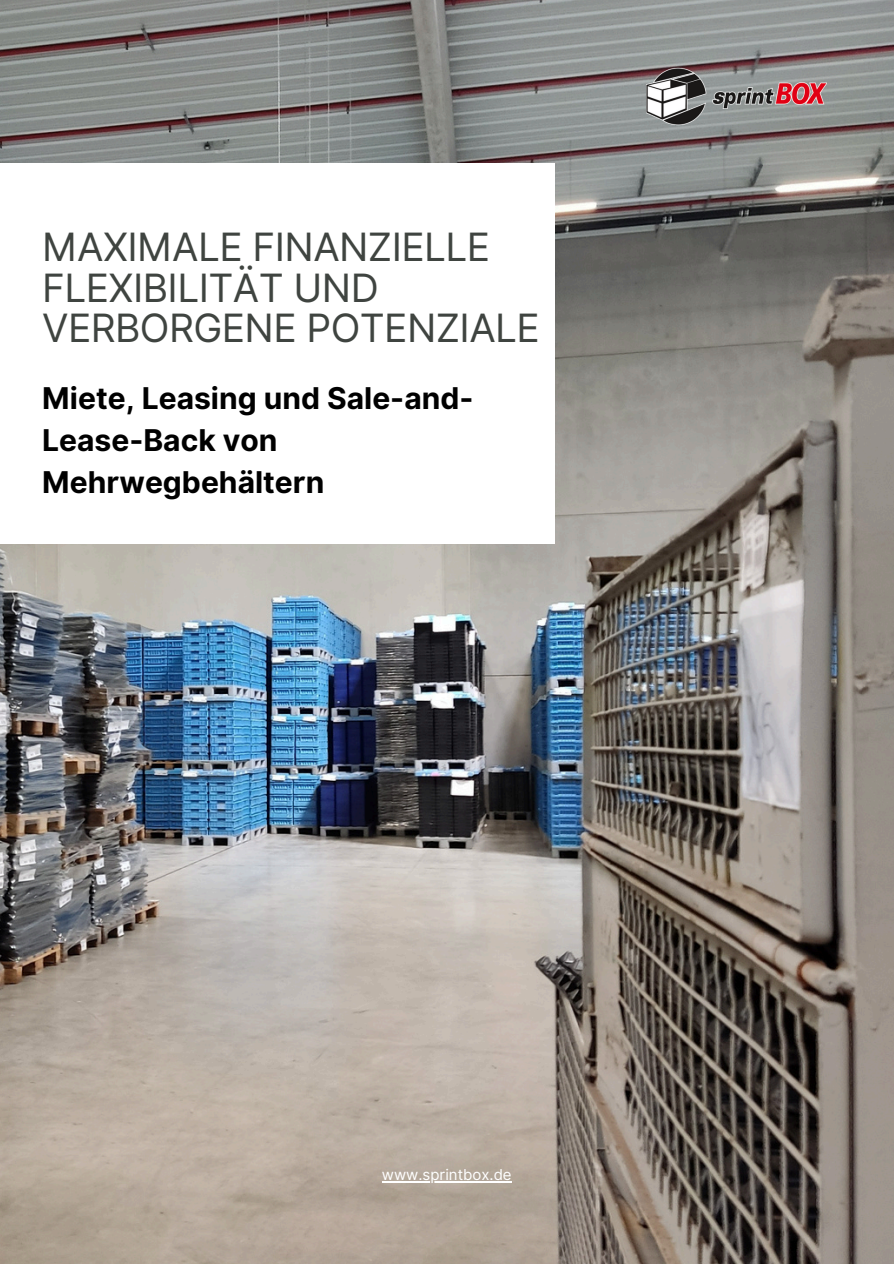
<style>
.page{position:relative;width:894px;height:1264px;background:#fff}
.page>*{position:absolute;margin:0;border:0;box-sizing:border-box;transform-origin:0 0}
.t1{font:39px/40.5px "Inter";letter-spacing:-.015em;color:#3f4440}
.t2{font:700 30px/41.7px "Inter";color:#000}
.t3{font:15px "Inter";color:#fff}
</style>
<div class="page">
<img style="left:0;top:0;width:893px;height:1263px">
<img style="left:646px;top:67px;width:180px;height:59px">
<div style="left:0;top:163px;width:554px;height:380px;background:#fff"></div>
<hr style="left:382px;top:1181px;width:129px;height:1px;background:#fff">
<h2 class="t1" style="left:42px;top:227px;width:499px">MAXIMALE FINANZIELLE<br>FLEXIBILITÄT UND<br>VERBORGENE POTENZIALE</h2>
<p class="t2" style="left:42px;top:377px;width:432px">Miete, Leasing und Sale-and-<br>Lease-Back von<br>Mehrwegbehältern</p>
<p class="t3" style="left:382px;top:1165px;width:131px">www.sprintbox.de</p>
</div>
